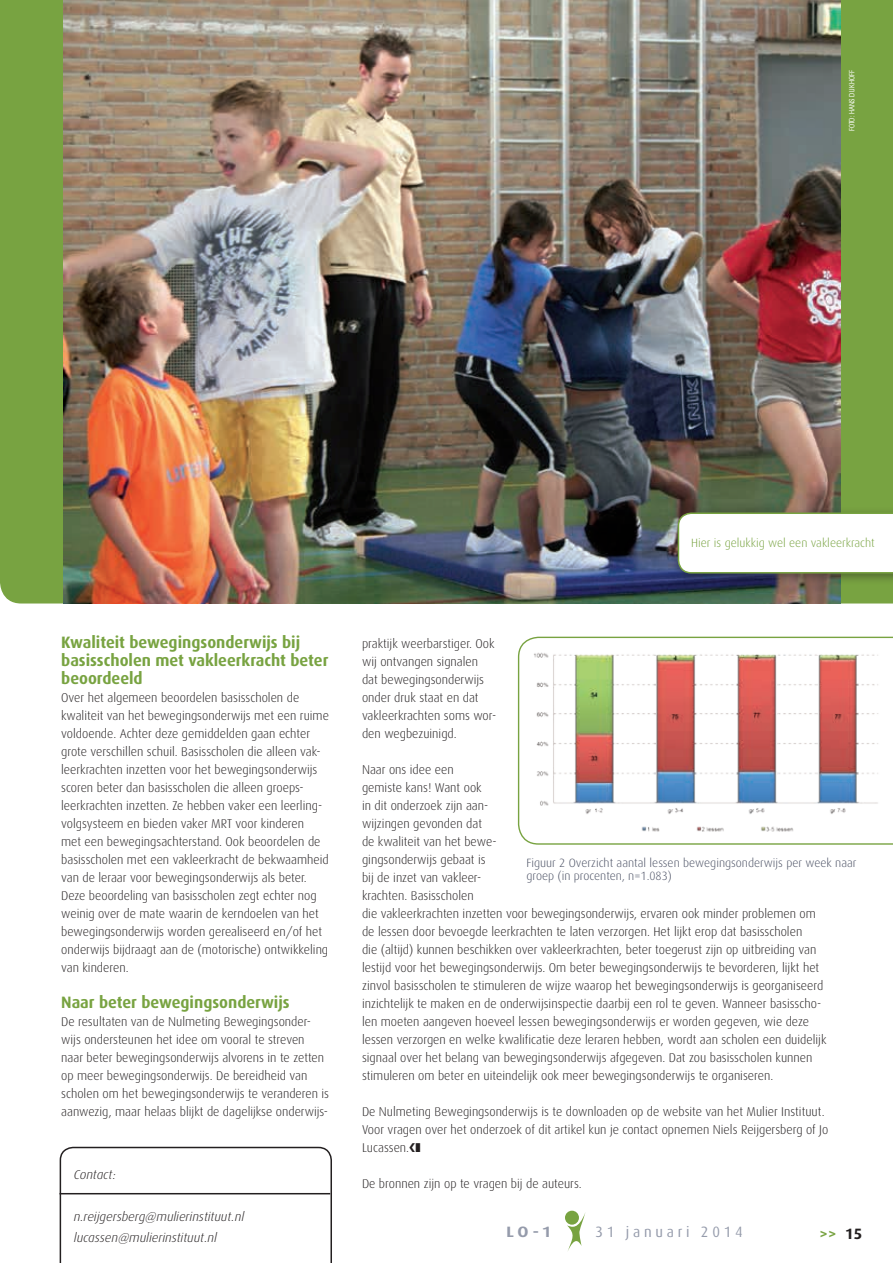
<style>
.page{position:relative;width:893px;height:1263px;background:#fff}
.page>*{position:absolute;margin:0;border:0;box-sizing:border-box;transform-origin:0 0}
.t1{font:700 16.5px/18px "Dax";color:#78a341}
.t2{font:15px "Dax";letter-spacing:.26em;color:#959bab;scale:.96 1}
.t3{font:700 15px "Dax Wide";color:#959bab}
.t4{font:700 15px "Dax";color:#78a341}
.t5{font:300 12.75px/18px "Dax";color:#231f20}
.t6{font:italic 300 12.75px/21px "Dax";color:#231f20}
.t7{font:300 12px/13.5px "Dax";color:#4a5063}
.t8{font:300 12px "Dax";color:#78a341}
.t9{font:7.5px "Imago";letter-spacing:.025em;color:#fff;scale:.8 1}
.s1{color:#231f20}
</style>
<div class="page">
<div style="left:0;top:0;width:893px;height:603px;background:#78a341"></div>
<img style="left:64px;top:0;width:776px;height:603px">
<svg style="left:60px;top:1147px;width:272px;height:116px"></svg>
<hr style="left:60px;top:1193px;width:270px;height:1px;background:#231f20">
<svg style="left:518px;top:637px;width:375px;height:208px"></svg>
<div style="left:672px;top:506px;width:221px;height:79px;background:#231f20;opacity:.45"></div>
<svg style="left:678px;top:512px;width:215px;height:61px"></svg>
<div style="left:565px;top:1211px;width:14px;height:14px;background:#78a341;border-radius:50%"></div>
<svg style="left:567px;top:1212px;width:19px;height:39px"></svg>
<p class="t9" style="left:847px;top:131px;width:77px;rotate:-90deg">Foto: Hans dijkhoff</p>
<p class="t8" style="left:691px;top:537px;width:185px">Hier is gelukkig wel een vakleerkracht</p>
<p class="t1" style="left:61px;top:633px;width:269px">Kwaliteit bewegingsonderwijs bij basisscholen met vakleerkracht beter beoordeeld</p>
<p class="t5" style="left:61px;top:689px;width:269px">Over het algemeen beoordelen basisscholen de kwaliteit van het bewegingsonderwijs met een ruime voldoende. Achter deze gemiddelden gaan echter grote verschillen schuil. Basisscholen die alleen vak&shy;leerkrachten inzetten voor het bewegingsonderwijs scoren beter dan basisscholen die alleen groeps&shy;leerkrachten inzetten. Ze hebben vaker een leerling&shy;volgsysteem en bieden vaker MRT voor kinderen<br>met een bewegingsachterstand. Ook beoordelen de basisscholen met een vakleerkracht de bekwaamheid van de leraar voor bewegingsonderwijs als beter.<br>Deze beoordeling van basisscholen zegt echter nog weinig over de mate waarin de kerndoelen van het bewegingsonderwijs worden gerealiseerd en/of het onderwijs bijdraagt aan de (motorische) ontwikkeling van kinderen.</p>
<p class="t1" style="left:61px;top:993px;width:230px">Naar beter bewegingsonderwijs</p>
<p class="t5" style="left:61px;top:1013px;width:269px">De resultaten van de Nulmeting Bewegingsonder&shy;wijs ondersteunen het idee om vooral te streven naar beter bewegingsonderwijs alvorens in te zetten op meer bewegingsonderwijs. De bereidheid van scholen om het bewegingsonderwijs te veranderen is aanwezig, maar helaas blijkt de dagelijkse onderwijs-</p>
<p class="t6" style="left:74px;top:1164px;width:44px">Contact:</p>
<p class="t6" style="left:74px;top:1206px;width:172px">n.reijgersberg@mulierinstituut.nl lucassen@mulierinstituut.nl</p>
<p class="t5" style="left:362px;top:635px;width:136px">praktijk weerbarstiger. Ook wij ontvangen signalen dat bewegingsonderwijs onder druk staat en dat vakleerkrachten soms wor&shy;den wegbezuinigd.</p>
<p class="t5" style="left:362px;top:761px;width:466px">Naar ons idee een<br>gemiste kans! Want ook<br>in dit onderzoek zijn aan-<br>wijzingen gevonden dat<br>de kwaliteit van het bewe-<br>gingsonderwijs gebaat is<br>bij de inzet van vakleer-<br>krachten. Basisscholen<br>die vakleerkrachten inzetten voor bewegingsonderwijs, ervaren ook minder problemen om de lessen door bevoegde leerkrachten te laten verzorgen. Het lijkt erop dat basisscholen<br>die (altijd) kunnen beschikken over vakleerkrachten, beter toegerust zijn op uitbreiding van lestijd voor het bewegingsonderwijs. Om beter bewegingsonderwijs te bevorderen, lijkt het zinvol basisscholen te stimuleren de wijze waarop het bewegingsonderwijs is georganiseerd inzichtelijk te maken en de onderwijsinspectie daarbij een rol te geven. Wanneer basisscho&shy;len moeten aangeven hoeveel lessen bewegingsonderwijs er worden gegeven, wie deze lessen verzorgen en welke kwalificatie deze leraren hebben, wordt aan scholen een duidelijk signaal over het belang van bewegingsonderwijs afgegeven. Dat zou basisscholen kunnen stimuleren om beter en uiteindelijk ook meer bewegingsonderwijs te organiseren.</p>
<p class="t5" style="left:362px;top:1103px;width:468px">De Nulmeting Bewegingsonderwijs is te downloaden op de website van het Mulier I nstituut.<br>Voor vragen over het onderzoek of dit artikel kun je contact opnemen Niels Reijgersberg of Jo<br>Lucassen. ❚</p>
<p class="t5" style="left:362px;top:1175px;width:221px">De bronnen zijn op te vragen bij de auteurs.</p>
<p class="t7" style="left:526px;top:856px;width:332px">Figuur 2 Overzicht aantal lessen bewegingsonderwijs per week naar groep (in procenten, n=1.083)</p>
<p class="t3" style="left:506px;top:1223px;width:46px">LO-1</p>
<p class="t2" style="left:595px;top:1223px;width:155px">31 januari 2014</p>
<p class="t4" style="left:819px;top:1225px;width:44px">&gt;&gt; <span class="s1">15</span></p>
</div>
